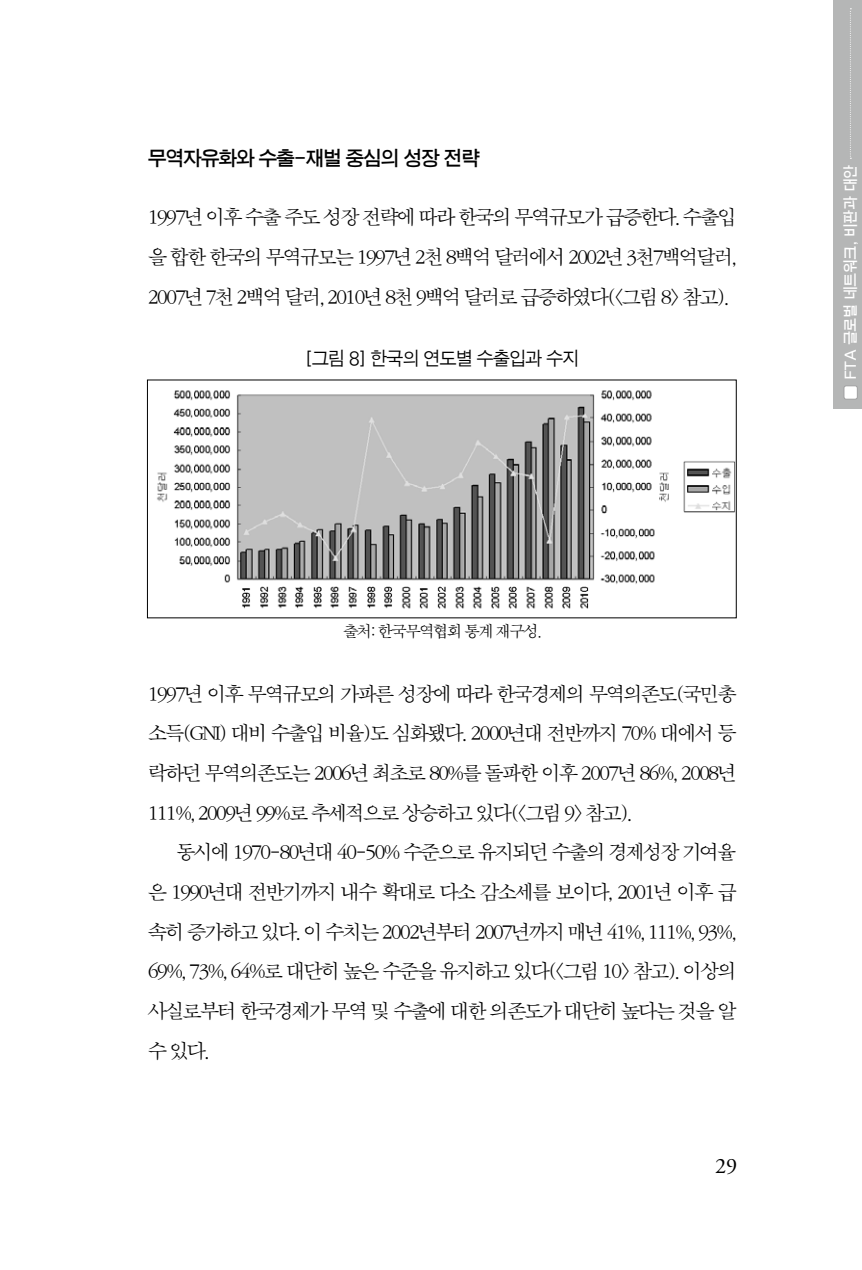
<style>
.page{position:relative;width:862px;height:1270px;background:#fff}
.page>*{position:absolute;margin:0;border:0;box-sizing:border-box;transform-origin:0 0}
.t1{font:22px "Adobe Garamond Pro";color:#000}
.t2{font:20px/39.6px "S Pmu KS Cpc EUC H";letter-spacing:-.14em;color:#000;text-align:justify}
.t3{font:20px "S Pgo T KS Cpc EUC H";letter-spacing:-.1em;color:#000}
.t4{font:19px "S Pgo J KS Cpc EUC H";letter-spacing:-.1em;color:#000;scale:.95 1}
.t5{font:16px "S Pmu KS Cpc EUC H";letter-spacing:-.14em;color:#000}
.t6{font:15px "S Pgo T KS Cpc EUC H";letter-spacing:-.05em;color:#fff;scale:.95 1}
</style>
<div class="page">
<div style="left:833px;top:0;width:29px;height:408px;background:#b5b6b6"></div>
<div style="left:844px;top:386px;width:13px;height:13px;background:#fff;border-radius:2px"></div>
<div style="left:843px;top:386px;width:14px;height:13px;border:1px solid #9f9fa0;border-radius:2px"></div>
<svg style="left:850px;top:8px;width:1px;height:151px"></svg>
<img style="left:157px;top:390px;width:577px;height:219px">
<p class="t3" style="left:147px;top:148px;width:335px">무역자유화와 수출-재벌 중심의 성장 전략</p>
<p class="t2" style="left:147px;top:198px;width:591px">1997년 이후 수출 주도 성장 전략에 따라 한국의 무역규모가 급증한다. 수출입 을 합한 한국의 무역규모는 1997년 2천 8백억 달러에서 2002년 3천7백억달러, 2007년 7천 2백억 달러, 2010년 8천 9백억 달러로 급증하였다(&lt;그림 8&gt; 참고).</p>
<p class="t4" style="left:305px;top:349px;width:291px">[그림 8] 한국의 연도별 수출입과 수지</p>
<p class="t5" style="left:343px;top:623px;width:201px">출처: 한국무역협회 통계 재구성.</p>
<p class="t2" style="left:147px;top:675px;width:591px">1997년 이후 무역규모의 가파른 성장에 따라 한국경제의 무역의존도(국민총 소득(GNI) 대비 수출입 비율)도 심화됐다. 2000년대 전반까지 70% 대에서 등 락하던 무역의존도는 2006년 최초로 80%를 돌파한 이후 2007년 86%, 2008년 111%, 2009년 99%로 추세적으로 상승하고 있다(&lt;그림 9&gt; 참고).</p>
<p class="t2" style="left:147px;top:833px;width:591px;text-indent:28px">동시에 1970-80년대 40-50% 수준으로 유지되던 수출의 경제성장 기여율 은 1990년대 전반기까지 내수 확대로 다소 감소세를 보이다, 2001년 이후 급 속히 증가하고 있다. 이 수치는 2002년부터 2007년까지 매년 41%, 111%, 93%, 69%, 73%, 64%로 대단히 높은 수준을 유지하고 있다(&lt;그림 10&gt; 참고). 이상의 사실로부터 한국경제가 무역 및 수출에 대한 의존도가 대단히 높다는 것을 알 수 있다.</p>
<p class="t1" style="left:715px;top:1152px;width:24px">29</p>
<p class="t6" style="left:843px;top:380px;width:228px;rotate:-90deg">FTA 글로벌 네트워크, 비판과 대안</p>
</div>
